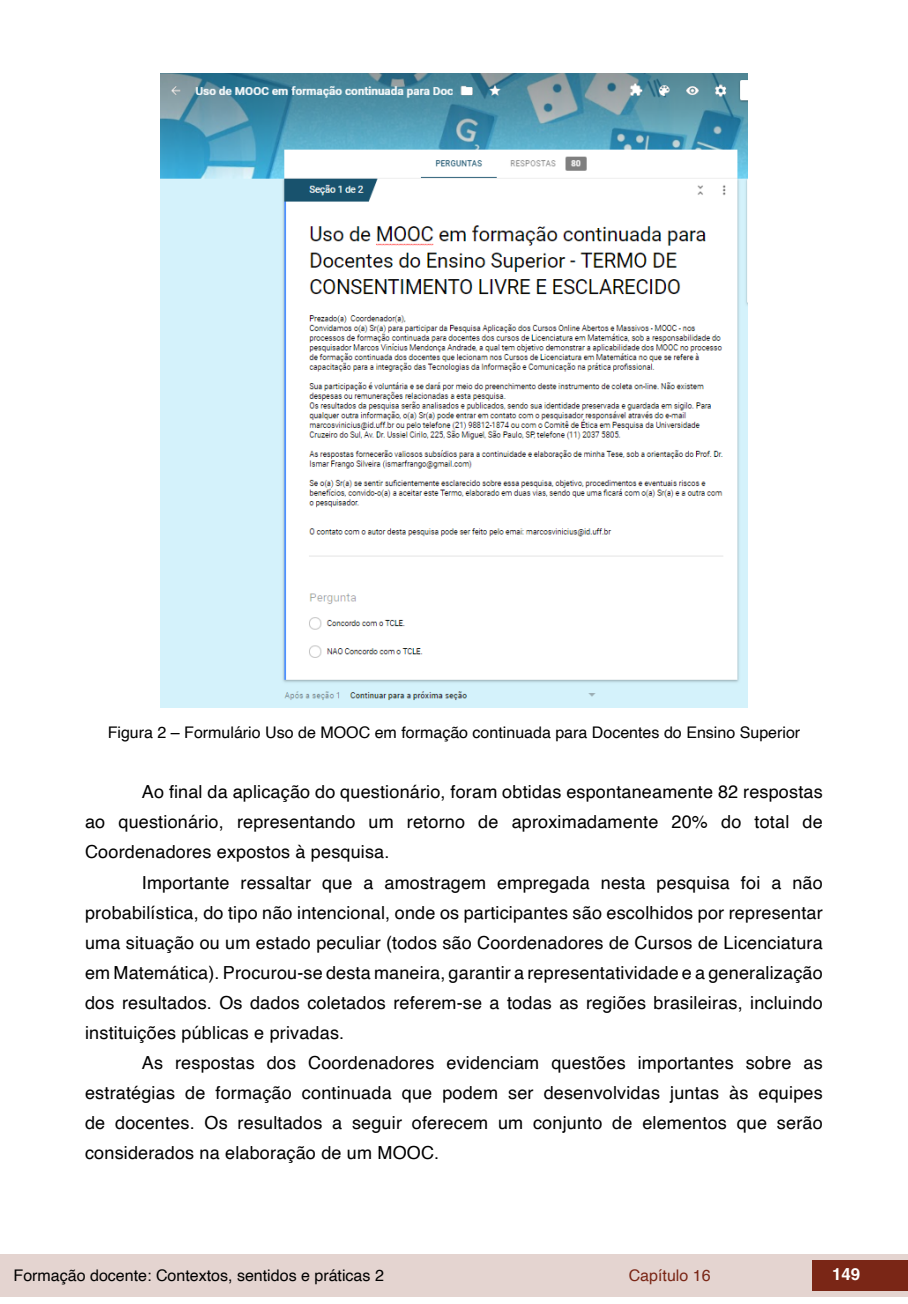
<style>
.page{position:relative;width:908px;height:1304px;background:#fff}
.page>*{position:absolute;margin:0;border:0;box-sizing:border-box;transform-origin:0 0}
.t1{font:18px/30px "Helvetica";letter-spacing:.01em;color:#000;text-align:justify}
.t2{font:700 16.8px "Helvetica";color:#fff}
.t3{font:16px "Helvetica";color:#000}
.t4{font:16px "Helvetica";color:#7a2616}
</style>
<div class="page">
<div style="left:0;top:1254px;width:906px;height:43px;background:#e4d4d0"></div>
<div style="left:812px;top:1261px;width:95px;height:30px;background:#7a2616"></div>
<img style="left:160px;top:74px;width:587px;height:634px">
<p class="t3" style="left:108px;top:720px;width:693px">Figura 2 – Formulário Uso de MOOC em formação continuada para Docentes do Ensino Superior</p>
<p class="t1" style="left:85px;top:778px;width:738px;text-indent:57px">Ao final da aplicação do questionário, foram obtidas espontaneamente 82 respostas ao questionário, representando um retorno de aproximadamente 20% do total de Coordenadores expostos à pesquisa.</p>
<p class="t1" style="left:85px;top:868px;width:738px;text-indent:57px">Importante ressaltar que a amostragem empregada nesta pesquisa foi a não probabilística, do tipo não intencional, onde os participantes são escolhidos por representar uma situação ou um estado peculiar (todos são Coordenadores de Cursos de Licenciatura em Matemática). Procurou-se desta maneira, garantir a representatividade e a generalização dos resultados. Os dados coletados referem-se a todas as regiões brasileiras, incluindo instituições públicas e privadas.</p>
<p class="t1" style="left:85px;top:1048px;width:738px;text-indent:57px">As respostas dos Coordenadores evidenciam questões importantes sobre as estratégias de formação continuada que podem ser desenvolvidas juntas às equipes de docentes. Os resultados a seguir oferecem um conjunto de elementos que serão considerados na elaboração de um MOOC.</p>
<p class="t3" style="left:14px;top:1263px;width:371px">Formação docente: Contextos, sentidos e práticas 2</p>
<p class="t4" style="left:628px;top:1263px;width:83px">Capítulo 16</p>
<p class="t2" style="left:831px;top:1264px;width:30px">149</p>
</div>
